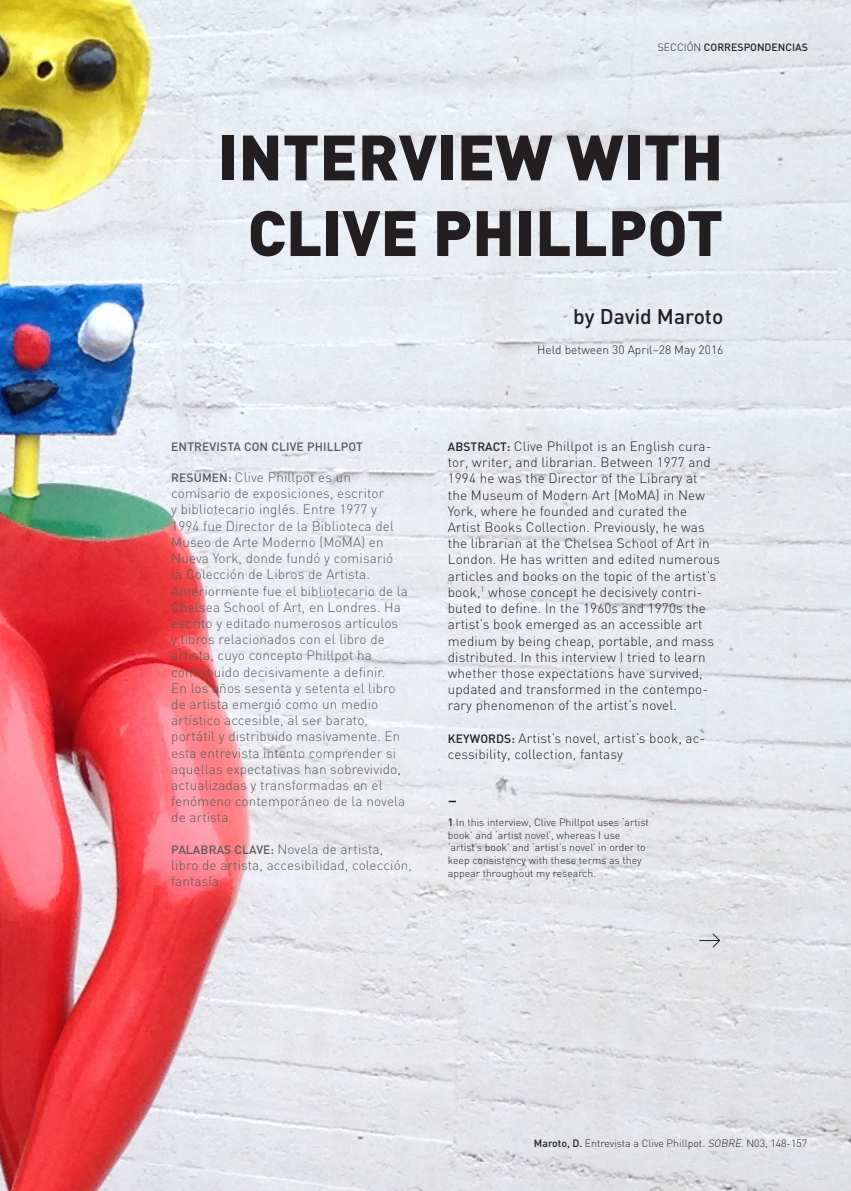
<style>
.page{position:relative;width:851px;height:1191px;background:#fff}
.page>*{position:absolute;margin:0;border:0;box-sizing:border-box;transform-origin:0 0}
.t1{font:900 63px "DIN";color:#231f20}
.t2{font:500 21px "DIN";color:#231f20}
.t3{font:300 13.5px/16.2px "DIN";letter-spacing:.01em;color:#595959}
.t4{font:300 13.5px/16.2px "DIN";letter-spacing:.01em;color:#231f20}
.t5{font:300 12px "DIN";color:#231f20}
.t6{font:500 12px "DIN";letter-spacing:.01em;color:#595959}
.t7{font:300 10.5px/12.6px "DIN";color:#231f20}
.t8{font:500 10.5px "DIN";color:#231f20}
.s1{font-weight:300}
.s2{font-weight:500;font-size:12px}
.s3{font-weight:500}
.s4{font-style:italic}
</style>
<div class="page">
<img style="left:0;top:0;width:850px;height:1191px">
<svg style="left:698px;top:933px;width:22px;height:15px"></svg>
<svg style="left:448px;top:800px;width:8px;height:2px"></svg>
<p class="t8" style="left:657px;top:41px;width:152px"><span class="s1">SECCIÓN</span> CORRESPONDENCIAS</p>
<p class="t1" style="left:218px;top:115px;width:506px">INTERVIEW WITH</p>
<p class="t1" style="left:248px;top:191px;width:477px">CLIVE PHILLPOT</p>
<p class="t6" style="left:171px;top:439px;width:193px">ENTREVISTA CON CLIVE PHILLPOT</p>
<p class="t3" style="left:171px;top:469px;width:238px"><span class="s2">RESUMEN:</span> Clive Phillpot es un comisario de exposiciones, escritor<br>y bibliotecario inglés. Entre 1977 y 1994 fue Director de la Biblioteca del Museo de Arte Moderno (MoMA) en Nueva York, donde fundó y comisarió<br>la Colección de Libros de Artista.<br>Anteriormente fue el bibliotecario de la Chelsea School of Art, en Londres. Ha escrito y editado numerosos artículos<br>y libros relacionados con el libro de artista, cuyo concepto Phillpot ha contribuido decisivamente a definir.<br>En los años sesenta y setenta el libro de artista emergió como un medio artístico accesible, al ser barato, portátil y distribuido masivamente. En esta entrevista intento comprender si aquellas expectativas han sobrevivido, actualizadas y transformadas en el fenómeno contemporáneo de la novela de artista.</p>
<p class="t3" style="left:171px;top:840px;width:242px"><span class="s2">PALABRAS CLAVE:</span> Novela de artista, libro de artista, accesibilidad, colección, fantasía.</p>
<p class="t2" style="left:573px;top:303px;width:152px">by David Maroto</p>
<p class="t5" style="left:537px;top:342px;width:188px">Held between 30 April–28 May 2016</p>
<p class="t4" style="left:448px;top:438px;width:274px"><span class="s2">ABSTRACT:</span> Clive Phillpot is an English cura&shy;tor, writer, and librarian. Between 1977 and 1994 he was the Director of the Library at the Museum of Modern Art (MoMA) in New York, where he founded and curated the Artist Books Collection. Previously, he was the librarian at the Chelsea School of Art in London. He has written and edited numerous articles and books on the topic of the artist’s book,<sup>1</sup> whose concept he decisively contri&shy;buted to define. In the 1960s and 1970s the artist’s book emerged as an accessible art medium by being cheap, portable, and mass distributed. In this interview I tried to learn whether those expectations have survived, updated and transformed in the contempo&shy;rary phenomenon of the artist’s novel.</p>
<p class="t4" style="left:448px;top:729px;width:259px"><span class="s2">KEYWORDS:</span> Artist’s novel, artist’s book, ac&shy;cessibility, collection, fantasy</p>
<p class="t7" style="left:448px;top:816px;width:202px"><span class="s3">1</span> In this interview, Clive Phillpot uses ‘artist book’ and ‘artist novel’, whereas I use ‘artist’s book’ and ‘artist’s novel’ in order to keep consistency with these terms as they appear throughout my research.</p>
<p class="t7" style="left:534px;top:1137px;width:275px"><span class="s3">Maroto, D.</span> Entrevista a Clive Phillpot<span class="s4">.SOBRE</span>. N03, 148-157</p>
</div>
